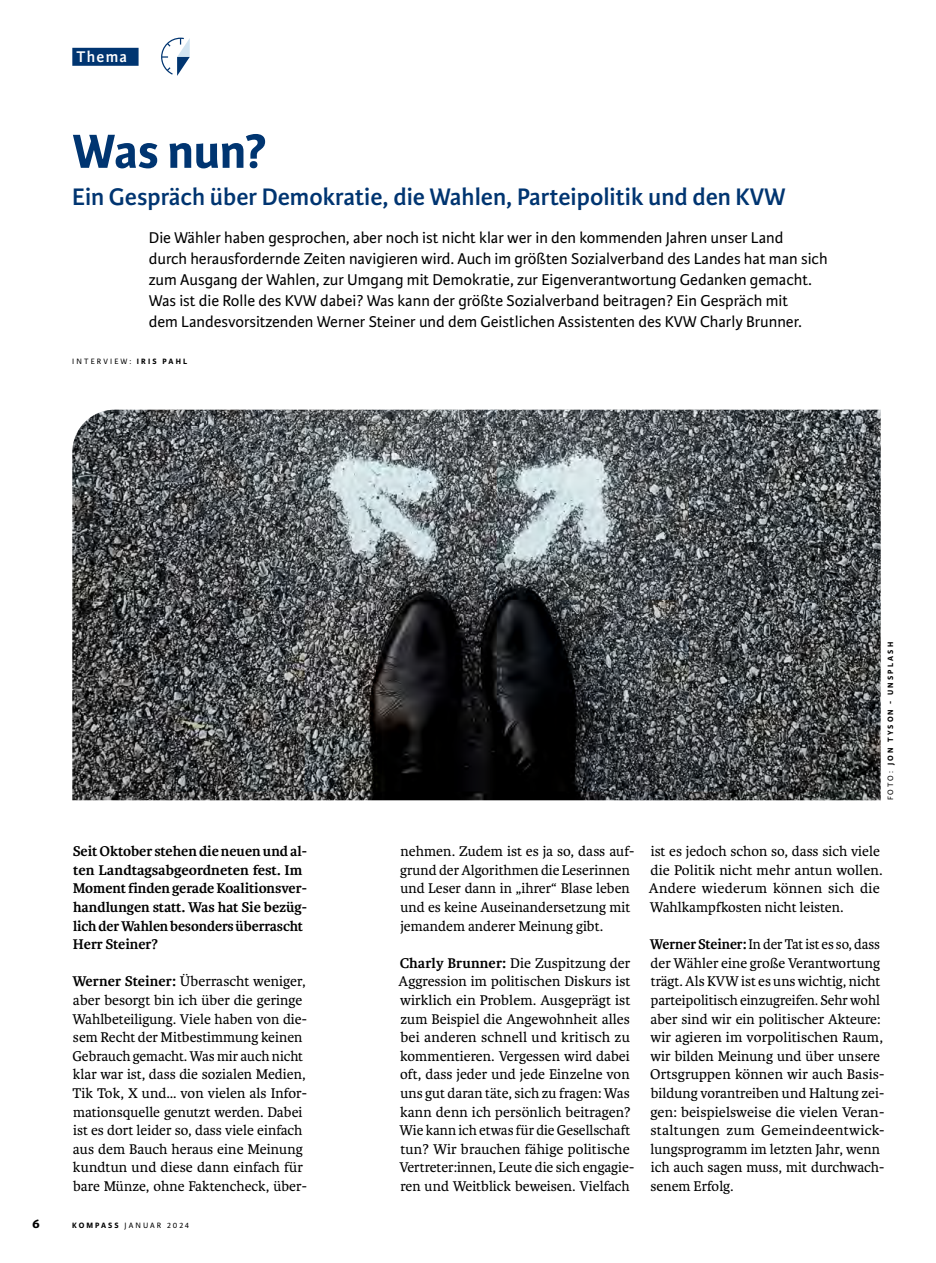
<style>
.page{position:relative;width:936px;height:1263px;background:#fff}
.page>*{position:absolute;margin:0;border:0;box-sizing:border-box;transform-origin:0 0}
.t1{font:700 51px "Karmina Sans";letter-spacing:-.005em;color:#003571}
.t2{font:600 25.5px "Karmina Sans";color:#003571}
.t3{font:16.65px/21px "Karmina Sans";color:#000}
.t4{font:600 16.5px "Karmina Sans";letter-spacing:.075em;color:#fff}
.t5{font:15px/18.6px "Karmina";color:#000}
.t6{font:700 15px/18.6px "Karmina";letter-spacing:-.005em;color:#000}
.t7{font:700 13.5px "Karmina Sans";color:#000;scale:1.1 1}
.t8{font:8.25px "Karmina Sans";letter-spacing:.25em;color:#000}
.t9{font:700 8.25px "Karmina Sans";letter-spacing:.26em;color:#000}
.s1{font-weight:700}
.s2{font-weight:400}
</style>
<div class="page">
<img style="left:72px;top:410px;width:808px;height:390px">
<svg style="left:161px;top:38px;width:29px;height:38px"></svg>
<div style="left:72px;top:48px;width:66px;height:18px;background:#003571"></div>
<p class="t4" style="left:77px;top:47px;width:52px">Thema</p>
<h1 class="t1" style="left:72px;top:122px;width:196px">Was nun?</h1>
<h2 class="t2" style="left:72px;top:182px;width:715px">Ein Gespräch über Demokratie, die Wahlen, Parteipolitik und den KVW</h2>
<p class="t3" style="left:149px;top:227px;width:680px">Die Wähler haben gesprochen, aber noch ist nicht klar wer in den kommenden Jahren unser Land<br>durch herausfordernde Zeiten navigieren wird. Auch im größten Sozialverband des Landes hat man sich zum Ausgang der Wahlen, zur Umgang mit Demokratie, zur Eigenverantwortung Gedanken gemacht.<br>Was ist die Rolle des KVW dabei? Was kann der größte Sozialverband beitragen? Ein Gespräch mit<br>dem Landesvorsitzenden Werner Steiner und dem Geistlichen Assistenten des KVW Charly Brunner.</p>
<p class="t8" style="left:72px;top:357px;width:116px">INTERVIEW: <span class="s1">IRIS PAHL</span></p>
<p class="t9" style="left:885px;top:800px;width:160px;rotate:-90deg"><span class="s2">FOTO:</span> JON TYSON - UNSPLASH</p>
<p class="t6" style="left:73px;top:842px;width:236px">Seit Oktober stehen die neuen und al&shy;ten Landtagsabgeordneten fest. Im Moment finden gerade Koalitionsver&shy;handlungen statt. Was hat Sie bezüg&shy;lich der Wahlen besonders überrascht Herr Steiner?</p>
<p class="t5" style="left:72px;top:972px;width:236px"><span class="s1">Werner Steiner:</span> Überrascht weniger, aber besorgt bin ich über die geringe Wahlbeteiligung. Viele haben von die&shy;sem Recht der Mitbestimmung keinen Gebrauch gemacht. Was mir auch nicht klar war ist, dass die sozialen Medien, Tik Tok, X und… von vielen als Infor&shy;mationsquelle genutzt werden. Dabei ist es dort leider so, dass viele einfach aus dem Bauch heraus eine Meinung kundtun und diese dann einfach für bare Münze, ohne Faktencheck, über-</p>
<p class="t7" style="left:32px;top:1216px;width:9px">6</p>
<p class="t8" style="left:72px;top:1221px;width:118px"><span class="s1">KOMPASS</span> JANUAR 2024</p>
<p class="t5" style="left:400px;top:842px;width:235px">nehmen. Zudem ist es ja so, dass auf&shy;grund der Algorithmen die Leserinnen und Leser dann in „ihrer“ Blase leben und es keine Auseinandersetzung mit jemandem anderer Meinung gibt.</p>
<p class="t5" style="left:398px;top:954px;width:237px"><span class="s1">Charly Brunner:</span> Die Zuspitzung der Aggression im politischen Diskurs ist wirklich ein Problem. Ausgeprägt ist zum Beispiel die Angewohnheit alles bei anderen schnell und kritisch zu kommentieren. Vergessen wird dabei oft, dass jeder und jede Einzelne von uns gut daran täte, sich zu fragen: Was kann denn ich persönlich beitragen?<br>Wie kann ich etwas für die Gesellschaft tun? Wir brauchen fähige politische Vertreter:innen, Leute die sich engagie&shy;ren und Weitblick beweisen. Vielfach</p>
<p class="t5" style="left:649px;top:842px;width:235px">ist es jedoch schon so, dass sich viele die Politik nicht mehr antun wollen.<br>Andere wiederum können sich die Wahlkampfkosten nicht leisten.</p>
<p class="t5" style="left:650px;top:935px;width:236px"><span class="s1">Werner Steiner:</span> In der Tat ist es so, dass der Wähler eine große Verantwortung trägt. Als KVW ist es uns wichtig, nicht parteipolitisch einzugreifen. Sehr wohl aber sind wir ein politischer Akteure: wir agieren im vorpolitischen Raum, wir bilden Meinung und über unsere Ortsgruppen können wir auch Basis&shy;bildung vorantreiben und Haltung zei&shy;gen: beispielsweise die vielen Veran&shy;staltungen zum Gemeindeentwick&shy;lungsprogramm im letzten Jahr, wenn ich auch sagen muss, mit durchwach&shy;senem Erfolg.</p>
</div>
